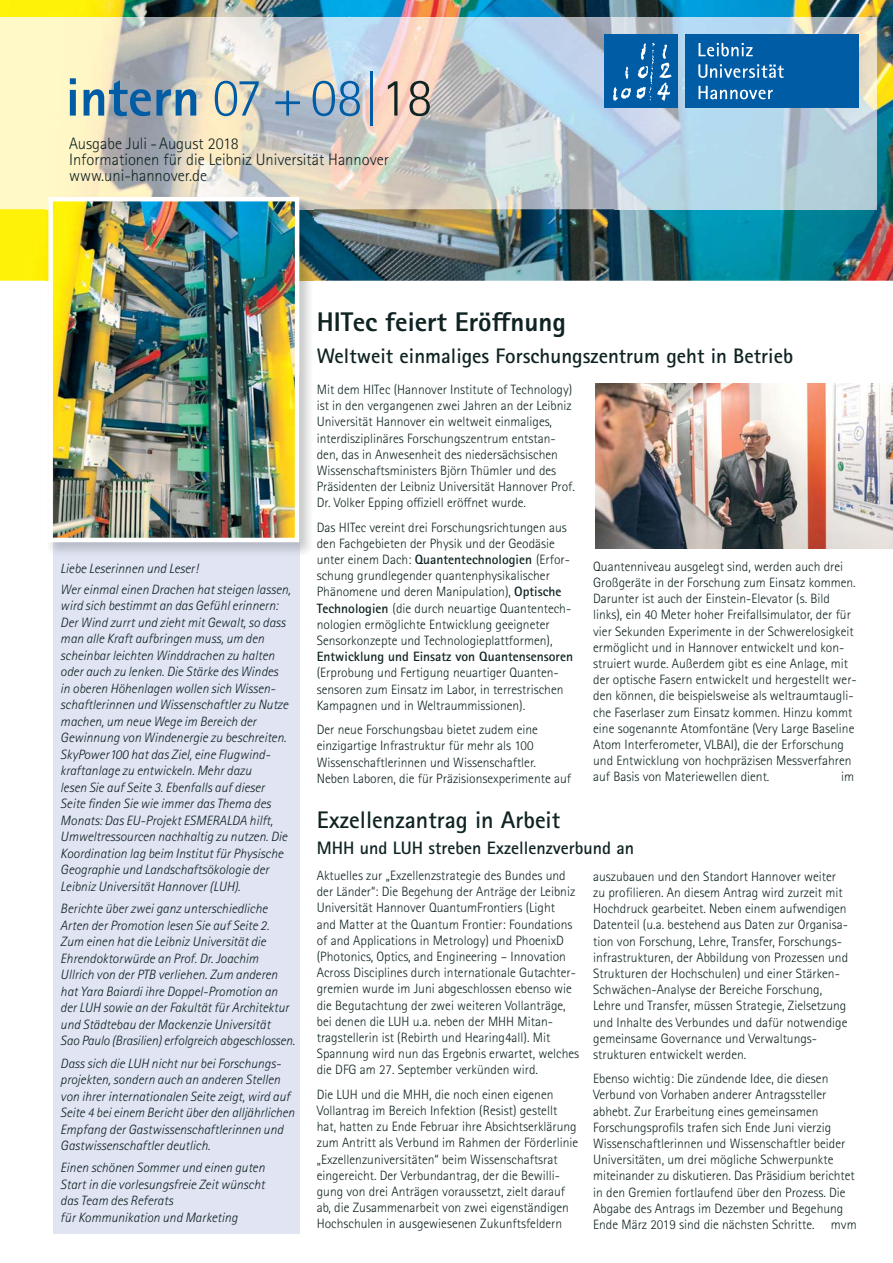
<style>
.page{position:relative;width:893px;height:1263px;background:#fff}
.page>*{position:absolute;margin:0;border:0;box-sizing:border-box;transform-origin:0 0}
.t1{font:800 54px "Rotis Sans Serif Std";color:#005ca5}
.t2{font:800 27px "Rotis Sans Serif Std";color:#0f2322}
.t3{font:700 24px "Rotis Sans Serif Std";color:#0f2322}
.t4{font:700 21px "Rotis Sans Serif Std";color:#0f2322}
.t5{font:700 18px "Rotis Sans Serif Std";color:#0f2322}
.t6{font:300 16.5px/16.2px "Rotis Sans Serif Std";color:#0f2322}
.t7{font:300 13.5px/16.2px "Rotis Sans Serif Std";color:#0f2322}
.t8{font:italic 300 13.5px/16.5px "Rotis Sans Serif Std";color:#0f2322}
.t9{font:700 13.5px "Rotis Sans Serif Std";color:#0f2322}
.s1{font-weight:300}
.s2{font-weight:300;color:#0f2322}
.s3{font-weight:700}
</style>
<div class="page">
<img style="left:0;top:0;width:893px;height:281px">
<img style="left:0;top:17px;width:877px;height:192px">
<div style="left:685px;top:34px;width:174px;height:74px;background:#005ca5"></div>
<div style="left:604px;top:34px;width:73px;height:74px;background:#005ca5"></div>
<svg style="left:698px;top:43px;width:55px;height:13px"></svg>
<svg style="left:698px;top:64px;width:86px;height:14px"></svg>
<svg style="left:698px;top:86px;width:75px;height:13px"></svg>
<svg style="left:613px;top:43px;width:59px;height:58px"></svg>
<div style="left:53px;top:374px;width:247px;height:860px;background:#e0e4f3"></div>
<img style="left:595px;top:384px;width:298px;height:165px">
<img style="left:46px;top:195px;width:268px;height:359px">
<img style="left:53px;top:374px;width:247px;height:180px">
<img style="left:53px;top:202px;width:241px;height:335px">
<div style="left:48px;top:197px;width:251px;height:345px;border:4px solid #fff"></div>
<h1 class="t1" style="left:66px;top:65px;width:368px">intern <span class="s1">07 + 08|</span><span class="s2">18</span></h1>
<p class="t6" style="left:69px;top:137px;width:321px">Ausgabe Juli - August 2018<br>Informationen für die Leibniz Universität Hannover www.uni-hannover.de</p>
<p class="t8" style="left:60px;top:559px;width:232px;line-height:20.7px">Liebe Leserinnen und Leser!<br>Wer einmal einen Drachen hat steigen lassen,</p>
<p class="t8" style="left:60px;top:598px;width:229px">wird sich bestimmt an das Gefühl erinnern:<br>Der Wind zurrt und zieht mit Gewalt, so dass man alle Kraft aufbringen muss, um den scheinbar leichten Winddrachen zu halten oder auch zu lenken. Die Stärke des Windes in oberen Höhenlagen wollen sich Wissen&shy;schaftlerinnen und Wissenschaftler zu Nutze machen, um neue Wege im Bereich der Gewinnung von Windenergie zu beschreiten.<br>SkyPower100 hat das Ziel, eine Flugwind&shy;kraftanlage zu entwickeln. Mehr dazu<br>lesen Sie auf Seite 3. Ebenfalls auf dieser Seite finden Sie wie immer das Thema des Monats: Das EU-Projekt ESMERALDA hilft, Umweltressourcen nachhaltig zu nutzen. Die Koordination lag beim Institut für Physische Geographie und Landschaftsökologie der Leibniz Universität Hannover (LUH).</p>
<p class="t8" style="left:60px;top:901px;width:236px">Berichte über zwei ganz unterschiedliche Arten der Promotion lesen Sie auf Seite 2.<br>Zum einen hat die Leibniz Universität die Ehrendoktorwürde an Prof. Dr. Joachim Ullrich von der PTB verliehen. Zum anderen hat Yara Baiardi ihre Doppel-Promotion an der LUH sowie an der Fakultät für Architektur und Städtebau der Mackenzie Universität<br>Sao Paulo (Brasilien) erfolgreich abgeschlossen.</p>
<p class="t8" style="left:60px;top:1056px;width:236px">Dass sich die LUH nicht nur bei Forschungs&shy;projekten, sondern auch an anderen Stellen von ihrer internationalen Seite zeigt, wird auf Seite 4 bei einem Bericht über den alljährlichen Empfang der Gastwissenschaftlerinnen und Gastwissenschaftler deutlich.</p>
<p class="t8" style="left:60px;top:1161px;width:206px">Einen schönen Sommer und einen guten Start in die vorlesungsfreie Zeit wünscht das Team des Referats<br>für Kommunikation und Marketing</p>
<h2 class="t2" style="left:317px;top:306px;width:251px">HITec feiert Eröffnung</h2>
<h3 class="t4" style="left:317px;top:348px;width:478px">Weltweit einmaliges Forschungszentrum geht in Betrieb</h3>
<p class="t7" style="left:317px;top:382px;width:260px">Mit dem HITec (Hannover Institute of Technology) ist in den vergangenen zwei Jahren an der Leibniz Universität Hannover ein weltweit einmaliges, interdisziplinäres Forschungszentrum entstan&shy;den, das in Anwesenheit des niedersächsischen Wissenschaftsministers Björn Thümler und des Präsidenten der Leibniz Universität Hannover Prof.<br>Dr. Volker Epping offiziell eröffnet wurde.</p>
<p class="t7" style="left:317px;top:520px;width:256px">Das HITec vereint drei Forschungsrichtungen aus den Fachgebieten der Physik und der Geodäsie unter einem Dach: <span class="s3">Quantentechnologien</span> (Erfor&shy;schung grundlegender quantenphysikalischer Phänomene und deren Manipulation), <span class="s3">Optische Technologien</span> (die durch neuartige Quantentech&shy;nologien ermöglichte Entwicklung geeigneter Sensorkonzepte und Technologieplattformen),</p>
<p class="t9" style="left:317px;top:652px;width:258px">Entwicklung und Einsatz von Quantensensoren</p>
<p class="t7" style="left:317px;top:666px;width:248px">(Erprobung und Fertigung neuartiger Quanten&shy;sensoren zum Einsatz im Labor, in terrestrischen<br>Kampagnen und in Weltraummissionen).</p>
<p class="t7" style="left:317px;top:722px;width:256px">Der neue Forschungsbau bietet zudem eine einzigartige Infrastruktur für mehr als 100<br>Wissenschaftlerinnen und Wissenschaftler.<br>Neben Laboren, die für Präzisionsexperimente auf</p>
<p class="t7" style="left:593px;top:559px;width:265px">Quantenniveau ausgelegt sind, werden auch drei Großgeräte in der Forschung zum Einsatz kommen.<br>Darunter ist auch der Einstein-Elevator (s. Bild links), ein 40 Meter hoher Freifallsimulator, der für vier Sekunden Experimente in der Schwerelosigkeit ermöglicht und in Hannover entwickelt und kon&shy;struiert wurde. Außerdem gibt es eine Anlage, mit der optische Fasern entwickelt und hergestellt wer&shy;den können, die beispielsweise als weltraumtaugli&shy;che Faserlaser zum Einsatz kommen. Hinzu kommt eine sogenannte Atomfontäne (Very Large Baseline Atom Interferometer, VLBAI), die der Erforschung und Entwicklung von hochpräzisen Messverfahren auf Basis von Materiewellen dient.</p>
<p class="t7" style="left:841px;top:770px;width:15px">im</p>
<h3 class="t3" style="left:317px;top:811px;width:245px">Exzellenzantrag in Arbeit</h3>
<h3 class="t5" style="left:317px;top:841px;width:319px">MHH und LUH streben Exzellenzverbund an</h3>
<p class="t7" style="left:317px;top:868px;width:264px">Aktuelles zur „Exzellenzstrategie des Bundes und der Länder“: Die Begehung der Anträge der Leibniz Universität Hannover QuantumFrontiers (Light<br>and Matter at the Quantum Frontier: Foundations of and Applications in Metrology) und PhoenixD (Photonics, Optics, and Engineering – Innovation Across Disciplines durch internationale Gutachter&shy;gremien wurde im Juni abgeschlossen ebenso wie die Begutachtung der zwei weiteren Vollanträge, bei denen die LUH u.a. neben der MHH Mitan&shy;tragstellerin ist (Rebirth und Hearing4all). Mit Spannung wird nun das Ergebnis erwartet, welches die DFG am 27. September verkünden wird.</p>
<p class="t7" style="left:317px;top:1087px;width:263px">Die LUH und die MHH, die noch einen eigenen Vollantrag im Bereich Infektion (Resist) gestellt hat, hatten zu Ende Februar ihre Absichtserklärung zum Antritt als Verbund im Rahmen der Förderlinie „Exzellenzuniversitäten“ beim Wissenschaftsrat eingereicht. Der Verbundantrag, der die Bewilli&shy;gung von drei Anträgen voraussetzt, zielt darauf ab, die Zusammenarbeit von zwei eigenständigen Hochschulen in ausgewiesenen Zukunftsfeldern</p>
<p class="t7" style="left:593px;top:869px;width:256px">auszubauen und den Standort Hannover weiter zu profilieren. An diesem Antrag wird zurzeit mit Hochdruck gearbeitet. Neben einem aufwendigen Datenteil (u.a. bestehend aus Daten zur Organisa&shy;tion von Forschung, Lehre, Transfer, Forschungs&shy;infrastrukturen, der Abbildung von Prozessen und Strukturen der Hochschulen) und einer Stärken-Schwächen-Analyse der Bereiche Forschung, Lehre und Transfer, müssen Strategie, Zielsetzung und Inhalte des Verbundes und dafür notwendige gemeinsame Governance und Verwaltungs&shy;strukturen entwickelt werden.</p>
<p class="t7" style="left:593px;top:1072px;width:265px">Ebenso wichtig: Die zündende Idee, die diesen Verbund von Vorhaben anderer Antragssteller abhebt. Zur Erarbeitung eines gemeinsamen Forschungsprofils trafen sich Ende Juni vierzig Wissenschaftlerinnen und Wissenschaftler beider Universitäten, um drei mögliche Schwerpunkte miteinander zu diskutieren. Das Präsidium berichtet in den Gremien fortlaufend über den Prozess. Die Abgabe des Antrags im Dezember und Begehung Ende März 2019 sind die nächsten Schritte. mvm</p>
</div>
